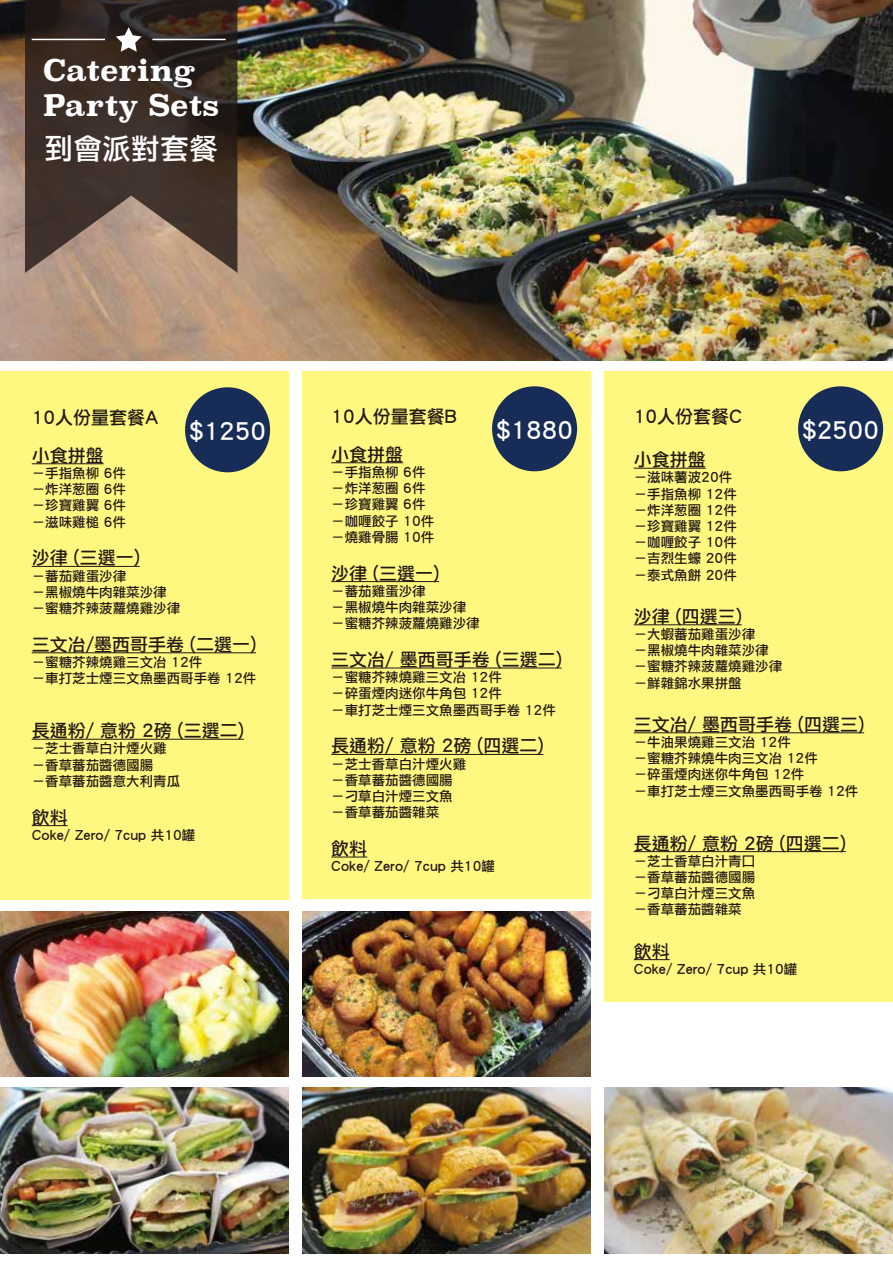
<style>
.page{position:relative;width:893px;height:1263px;background:#fff}
.page>*{position:absolute;margin:0;border:0;box-sizing:border-box;transform-origin:0 0}
.t1{font:700 29.25px/35.1px "Superclarendon";color:#fff}
.t2{font:28.95px "Li Hei Pro";color:#fff}
.t3{font:24px "Li Hei Pro";color:#fff}
.t4{font:18px/37.8px "Li Hei Pro";color:#221815}
.t5{font:13.5px/16.2px "Li Hei Pro";color:#221815}
</style>
<div class="page">
<img style="left:0;top:0;width:893px;height:361px">
<svg style="left:25px;top:0;width:212px;height:273px;fill:#3d3029"></svg>
<img style="left:302px;top:911px;width:288px;height:166px">
<img style="left:605px;top:1088px;width:288px;height:165px">
<img style="left:0;top:1088px;width:288px;height:165px">
<img style="left:302px;top:1088px;width:288px;height:165px">
<img style="left:0;top:911px;width:288px;height:166px">
<div style="left:0;top:371px;width:288px;height:529px;background:#fff880"></div>
<hr style="left:32px;top:463px;width:72px;height:1px;background:#221815">
<hr style="left:32px;top:566px;width:108px;height:1px;background:#221815">
<hr style="left:32px;top:652px;width:224px;height:1px;background:#221815">
<hr style="left:32px;top:739px;width:212px;height:1px;background:#221815">
<hr style="left:32px;top:825px;width:36px;height:1px;background:#221815">
<div style="left:185px;top:387px;width:85px;height:85px;background:#172d57;border-radius:50%"></div>
<div style="left:302px;top:371px;width:288px;height:528px;background:#fff880"></div>
<hr style="left:331px;top:462px;width:72px;height:1px;background:#221815">
<hr style="left:331px;top:581px;width:108px;height:1px;background:#221815">
<hr style="left:331px;top:667px;width:231px;height:1px;background:#221815">
<hr style="left:331px;top:754px;width:212px;height:1px;background:#221815">
<hr style="left:331px;top:856px;width:36px;height:1px;background:#221815">
<div style="left:492px;top:386px;width:85px;height:85px;background:#172d57;border-radius:50%"></div>
<div style="left:605px;top:371px;width:288px;height:631px;background:#fff880"></div>
<hr style="left:634px;top:468px;width:72px;height:1px;background:#221815">
<hr style="left:634px;top:624px;width:108px;height:1px;background:#221815">
<hr style="left:634px;top:732px;width:230px;height:1px;background:#221815">
<hr style="left:634px;top:851px;width:212px;height:1px;background:#221815">
<hr style="left:634px;top:959px;width:36px;height:1px;background:#221815">
<div style="left:798px;top:386px;width:85px;height:85px;background:#172d57;border-radius:50%"></div>
<hr style="left:152px;top:39px;width:74px;height:1px;background:#fff">
<hr style="left:32px;top:39px;width:73px;height:1px;background:#fff">
<svg style="left:116px;top:27px;width:26px;height:25px"></svg>
<h1 class="t1" style="left:43px;top:54px;width:178px">Catering<br>Party Sets</h1>
<h2 class="t2" style="left:45px;top:134px;width:175px">到會派對套餐</h2>
<h3 class="t3" style="left:189px;top:419px;width:79px">$1250</h3>
<h3 class="t4" style="left:331px;top:398px;width:127px">10人份量套餐B小食拼盤</h3>
<p class="t5" style="left:331px;top:464px;width:105px">－手指魚柳 6件－炸洋葱圈 6件－珍寶雞翼 6件－咖喱餃子 10件－燒雞骨腸 10件</p>
<h3 class="t4" style="left:331px;top:554px;width:109px">沙律 (三選一)</h3>
<p class="t5" style="left:331px;top:583px;width:150px">－蕃茄雞蛋沙律<br>－黑椒燒牛肉雜菜沙律－蜜糖芥辣菠蘿燒雞沙律</p>
<h3 class="t4" style="left:331px;top:641px;width:232px">三文冶/ 墨西哥手卷 (三選二)</h3>
<p class="t5" style="left:331px;top:669px;width:226px">－蜜糖芥辣燒雞三文冶 12件<br>－碎蛋煙肉迷你牛角包 12件<br>－車打芝士煙三文魚墨西哥手卷 12件</p>
<h3 class="t4" style="left:331px;top:727px;width:214px">長通粉/ 意粉 2磅 (四選二)</h3>
<p class="t5" style="left:331px;top:756px;width:136px">－芝士香草白汁煙火雞－香草蕃茄醬德國腸－刁草白汁煙三文魚－香草蕃茄醬雜菜</p>
<h3 class="t4" style="left:331px;top:830px;width:37px">飲料</h3>
<p class="t5" style="left:331px;top:858px;width:165px">Coke/ Zero/ 7cup 共10罐</p>
<h3 class="t4" style="left:32px;top:399px;width:128px">10人份量套餐A小食拼盤</h3>
<p class="t5" style="left:32px;top:465px;width:96px;text-align:justify">－手指魚柳 6件－炸洋葱圈 6件－珍寶雞翼 6件－滋味雞槌 6件</p>
<h3 class="t4" style="left:32px;top:539px;width:109px">沙律 (三選一)</h3>
<p class="t5" style="left:32px;top:568px;width:150px">－蕃茄雞蛋沙律<br>－黑椒燒牛肉雜菜沙律－蜜糖芥辣菠蘿燒雞沙律</p>
<h3 class="t4" style="left:32px;top:626px;width:226px">三文冶/墨西哥手卷 (二選一)</h3>
<p class="t5" style="left:32px;top:654px;width:226px">－蜜糖芥辣燒雞三文冶 12件<br>－車打芝士煙三文魚墨西哥手卷 12件</p>
<h3 class="t4" style="left:32px;top:712px;width:214px">長通粉/ 意粉 2磅 (三選二)</h3>
<p class="t5" style="left:32px;top:741px;width:150px">－芝士香草白汁煙火雞－香草蕃茄醬德國腸<br>－香草蕃茄醬意大利青瓜</p>
<h3 class="t4" style="left:32px;top:798px;width:37px">飲料</h3>
<p class="t5" style="left:32px;top:827px;width:165px">Coke/ Zero/ 7cup 共10罐</p>
<h3 class="t3" style="left:496px;top:418px;width:79px">$1880</h3>
<h3 class="t4" style="left:634px;top:398px;width:110px">10人份套餐C</h3>
<h3 class="t4" style="left:634px;top:441px;width:73px">小食拼盤</h3>
<p class="t5" style="left:634px;top:470px;width:105px">－滋味薯波20件－手指魚柳 12件－炸洋葱圈 12件－珍寶雞翼 12件－咖喱餃子 10件－吉烈生蠔 20件－泰式魚餅 20件</p>
<h3 class="t4" style="left:634px;top:598px;width:109px">沙律 (四選三)</h3>
<p class="t5" style="left:634px;top:626px;width:150px">－大蝦蕃茄雞蛋沙律<br>－黑椒燒牛肉雜菜沙律－蜜糖芥辣菠蘿燒雞沙律－鮮雜錦水果拼盤</p>
<h3 class="t4" style="left:634px;top:706px;width:232px">三文冶/ 墨西哥手卷 (四選三)</h3>
<p class="t5" style="left:634px;top:734px;width:226px">－牛油果燒雞三文治 12件<br>－蜜糖芥辣燒牛肉三文冶 12件<br>－碎蛋煙肉迷你牛角包 12件<br>－車打芝士煙三文魚墨西哥手卷 12件</p>
<h3 class="t4" style="left:634px;top:824px;width:214px">長通粉/ 意粉 2磅 (四選二)</h3>
<p class="t5" style="left:634px;top:853px;width:123px;text-align:justify">－芝士香草白汁青囗－香草蕃茄醬德國腸－刁草白汁煙三文魚－香草蕃茄醬雜菜</p>
<h3 class="t4" style="left:634px;top:932px;width:37px">飲料</h3>
<p class="t5" style="left:634px;top:961px;width:165px">Coke/ Zero/ 7cup 共10罐</p>
<h3 class="t3" style="left:802px;top:418px;width:79px">$2500</h3>
</div>
